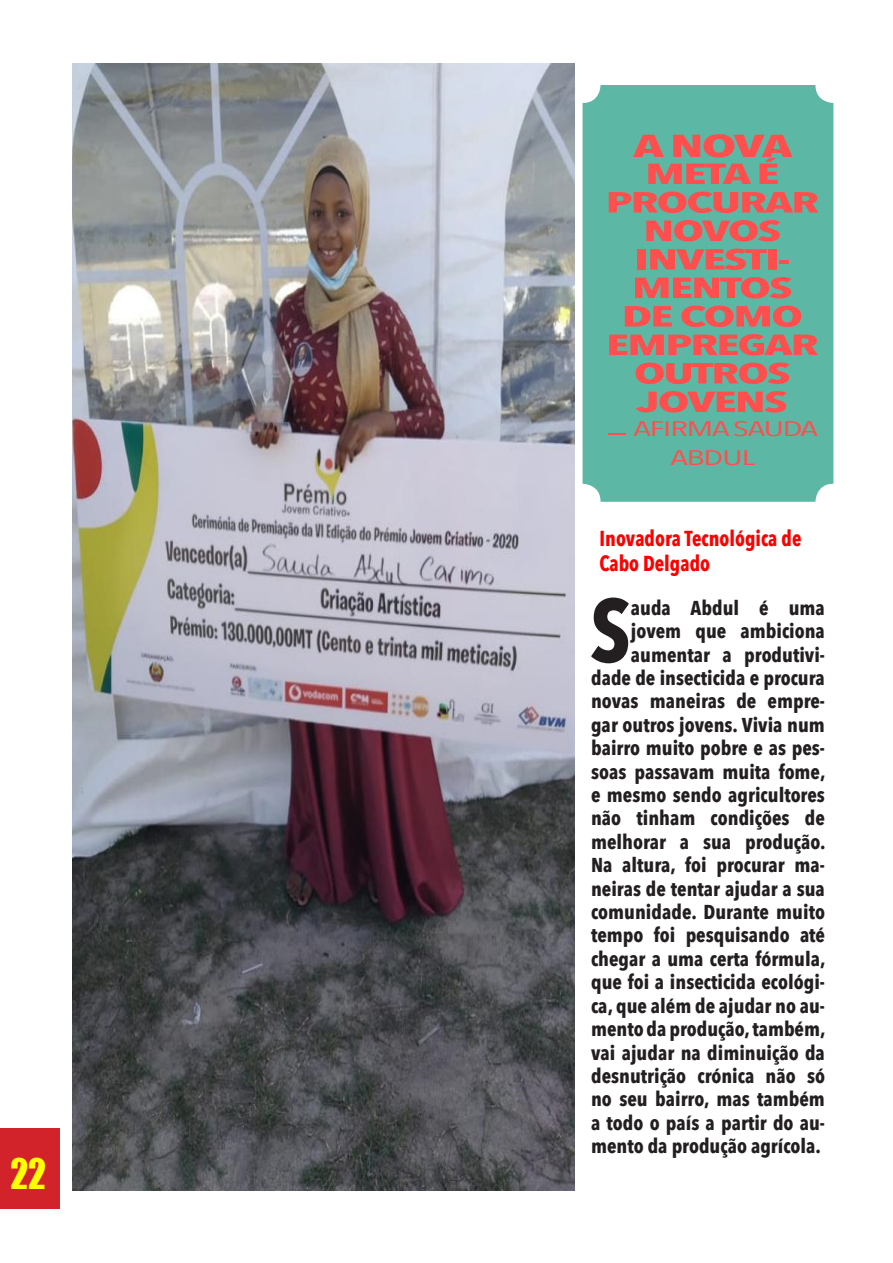
<style>
.page{position:relative;width:893px;height:1263px;background:#fff}
.page>*{position:absolute;margin:0;border:0;box-sizing:border-box;transform-origin:0 0}
.t1{font:700 88.2px "Avenir Next Condensed";color:#231f20}
.t2{font:38.7px "Impact";color:#ffff04;scale:.92 1}
.t3{font:700 31.5px "Avenir Next Condensed";color:#ff4e4e;scale:1.8 1}
.t4{font:700 28.8px/28.5px "Avenir Next Condensed";letter-spacing:-.04em;color:#ff4e4e;text-align:center;scale:1.8 1}
.t5{font:700 21.6px/25.2px "Avenir Next Condensed";color:#f90202;scale:.92 1}
.t6{font:21px/28.5px "Avenir Next Condensed";letter-spacing:-.04em;color:#ff4e4e;text-align:center;scale:1.8 1}
.t7{font:700 20.1px/23.4px "Avenir Next Condensed";color:#231f20;text-align:right}
.s1{font-size:31.5px}
</style>
<div class="page">
<div style="left:583px;top:85px;width:250px;height:417px;background:#5cb8a4;border-radius:18px"></div>
<img style="left:72px;top:64px;width:502px;height:1127px">
<div style="left:0;top:1129px;width:59px;height:80px;background:#d2232a"></div>
<p class="t2" style="left:10px;top:1143px;width:40px">22</p>
<p class="t3" style="left:633px;top:127px;width:90px">A NOVA</p>
<p class="t4" style="left:605px;top:159px;width:120px">META É<br>PROCURAR<br>NOVOS<br>INVESTI-<br>MENTOS<br>DE COMO<br>EMPREGAR<br>OUTROS<br>JOVENS</p>
<p class="t6" style="left:607px;top:413px;width:119px"><span class="s1">–</span> AFIRMA SAUDA<br>ABDUL</p>
<p class="t5" style="left:600px;top:525px;width:221px">Inovadora Tecnológica de<br>Cabo Delgado</p>
<p class="t1" style="left:590px;top:577px;width:42px">S</p>
<p class="t7" style="left:591px;top:596px;width:236px">auda Abdul é uma jovem que ambiciona aumentar a produtivi&shy;dade de insecticida e procura novas maneiras de empre&shy;gar outros jovens. Vivia num bairro muito pobre e as pes&shy;soas passavam muita fome, e mesmo sendo agricultores não tinham condições de melhorar a sua produção.<br>Na altura, foi procurar ma&shy;neiras de tentar ajudar a sua comunidade. Durante muito tempo foi pesquisando até chegar a uma certa fórmula, que foi a insecticida ecológi&shy;ca, que além de ajudar no au&shy;mento da produção, também, vai ajudar na diminuição da desnutrição crónica não só no seu bairro, mas também a todo o país a partir do au&shy;mento da produção agrícola.</p>
</div>
